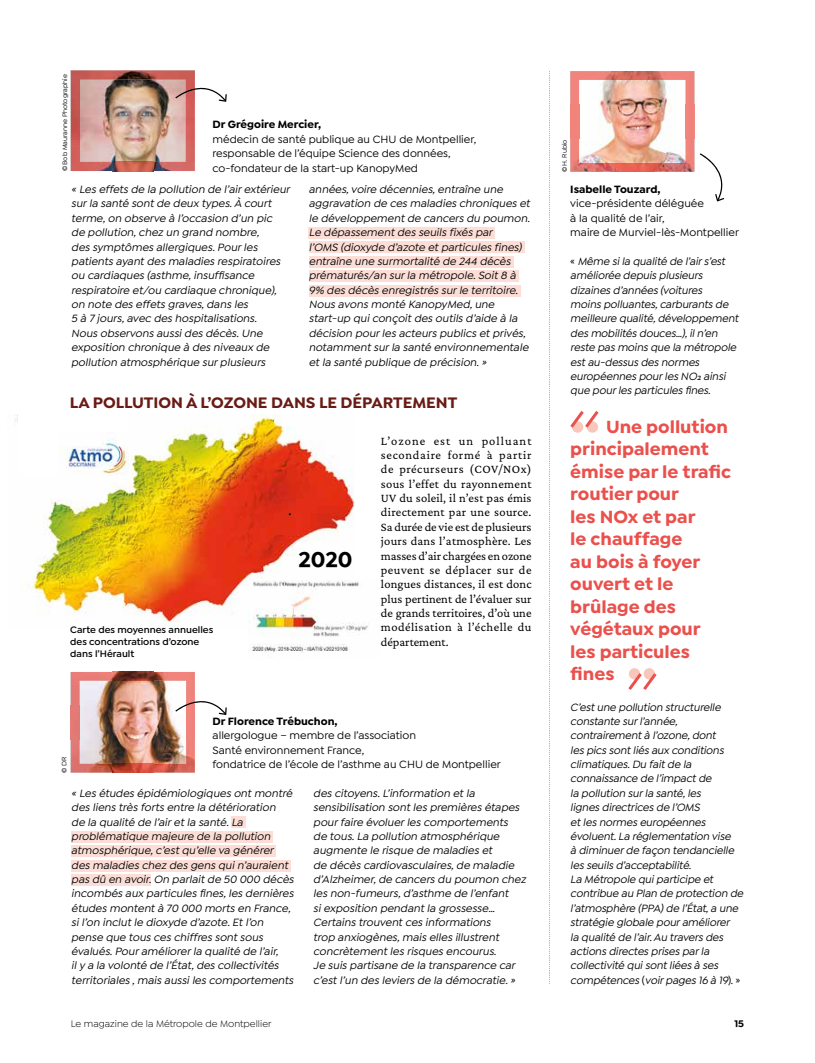
<style>
.page{position:relative;width:815px;height:1063px;background:#fff}
.page>*{position:absolute;margin:0;border:0;box-sizing:border-box;transform-origin:0 0}
.t1{font:700 22.5px "Isidora Sans";color:#000}
.t2{font:700 18.75px/22.5px "Isidora Sans";color:#ea504c}
.t3{font:700 16.25px "Isidora Sans";color:#691b15}
.t4{font:12.5px/14.4px "Crimson Pro";color:#000;text-align:justify}
.t5{font:italic 500 11.25px/14.4px "Isidora Sans";color:#000}
.t6{font:500 11.25px/14.4px "Isidora Sans";color:#000}
.t7{font:700 11.25px "Isidora Sans";color:#000}
.t8{font:600 10px/11.9px "Isidora Sans";color:#000}
.t9{font:10px "Isidora Sans";color:#000}
.t10{font:700 10px "Isidora Sans";color:#000}
.t11{font:500 6.88px "Isidora Sans";color:#000}
.s1{font-style:normal}
.s2{font-family:"Crimson Pro";font-weight:400}
</style>
<div class="page">
<img style="left:112px;top:104px;width:42px;height:58px">
<img style="left:80px;top:681px;width:106px;height:83px">
<img style="left:579px;top:80px;width:107px;height:83px">
<svg style="left:549px;top:71px;width:1px;height:913px"></svg>
<img style="left:570px;top:71px;width:42px;height:34px">
<img style="left:612px;top:71px;width:41px;height:9px">
<img style="left:653px;top:71px;width:41px;height:34px">
<img style="left:570px;top:138px;width:42px;height:34px">
<img style="left:612px;top:163px;width:41px;height:9px">
<img style="left:653px;top:138px;width:41px;height:34px">
<img style="left:71px;top:672px;width:41px;height:34px">
<img style="left:112px;top:672px;width:42px;height:9px">
<img style="left:154px;top:672px;width:41px;height:34px">
<img style="left:71px;top:739px;width:41px;height:34px">
<img style="left:112px;top:764px;width:42px;height:9px">
<img style="left:154px;top:739px;width:41px;height:34px">
<svg style="left:700px;top:153px;width:24px;height:49px"></svg>
<svg style="left:175px;top:701px;width:52px;height:14px"></svg>
<img style="left:71px;top:70px;width:124px;height:34px">
<img style="left:71px;top:104px;width:41px;height:67px">
<img style="left:154px;top:104px;width:41px;height:67px">
<img style="left:112px;top:162px;width:42px;height:9px">
<svg style="left:175px;top:87px;width:52px;height:15px"></svg>
<img style="left:8px;top:414px;width:346px;height:214px">
<div style="left:18px;top:404px;width:110px;height:73px;background:#fff"></div>
<img style="left:65px;top:439px;width:63px;height:36px">
<img style="left:248px;top:580px;width:121px;height:73px">
<div style="left:309px;top:227px;width:186px;height:12px;background:#fcded7"></div>
<div style="left:309px;top:242px;width:216px;height:11px;background:#fcded7"></div>
<div style="left:309px;top:256px;width:204px;height:11px;background:#fcded7"></div>
<div style="left:309px;top:271px;width:210px;height:11px;background:#fcded7"></div>
<div style="left:309px;top:285px;width:211px;height:11px;background:#fcded7"></div>
<div style="left:231px;top:817px;width:15px;height:11px;background:#fcded7"></div>
<div style="left:71px;top:831px;width:202px;height:11px;background:#fcded7"></div>
<div style="left:71px;top:846px;width:205px;height:11px;background:#fcded7"></div>
<div style="left:71px;top:860px;width:220px;height:11px;background:#fcded7"></div>
<div style="left:71px;top:874px;width:80px;height:12px;background:#fcded7"></div>
<div style="left:572px;top:421px;width:11px;height:12px;background:#f9c6bc;border-radius:50%"></div>
<div style="left:587px;top:421px;width:11px;height:12px;background:#f9c6bc;border-radius:50%"></div>
<svg style="left:570px;top:411px;width:29px;height:17px"></svg>
<div style="left:644px;top:668px;width:11px;height:11px;background:#f9c6bc;border-radius:50%"></div>
<div style="left:629px;top:668px;width:11px;height:11px;background:#f9c6bc;border-radius:50%"></div>
<svg style="left:628px;top:673px;width:29px;height:17px"></svg>
<p class="t11" style="left:61px;top:171px;width:99px;rotate:-90deg">©Bob Mauranne Photographie</p>
<p class="t7" style="left:213px;top:118px;width:110px">Dr Grégoire Mercier,</p>
<p class="t6" style="left:213px;top:132px;width:265px">médecin de santé publique au CHU de Montpellier, responsable de l’équipe Science des données, co-fondateur de la start-up KanopyMed</p>
<p class="t5" style="left:71px;top:182px;width:222px">« Les effets de la pollution de l’airextérieur surla santé sontde deux types.À court terme,on observe à l’occasion d’un pic de pollution,chez un grand nombre,<br>des symptômes allergiques.Pourles patients ayantdes maladies respiratoires ou cardiaques (asthme,insuffisance respiratoire et/ou cardiaque chronique), on note des effets graves,dans les<br>5 à 7 jours,avec des hospitalisations.<br>Nous observons aussides décès.Une exposition chronique à des niveaux de pollution atmosphérique surplusieurs</p>
<p class="t5" style="left:309px;top:182px;width:225px">années,voire décennies,entraîne une aggravation de ces maladies chroniques et le développementde cancers du poumon.<br>Le dépassementdes seuils fixés par<br>l’OMS (dioxyde d’azote etparticules fines) entraîne une surmortalité de 244 décès prématurés/an surla métropole.Soit8 à 9% des décès enregistrés surle territoire.<br>Nous avons monté KanopyMed,une start-up quiconçoitdes outils d’aide à la décision pourles acteurs publics etprivés, notammentsurla santé environnementale etla santé publique de précision.»</p>
<h3 class="t3" style="left:70px;top:393px;width:389px">LA POLLUTION À L’OZONE DANS LE DÉPARTEMENT</h3>
<p class="t8" style="left:70px;top:624px;width:145px">Carte des moyennes annuelles des concentrations d’ozone dans l’Hérault</p>
<h1 class="t1" style="left:298px;top:545px;width:56px">2020</h1>
<p class="t4" style="left:381px;top:433px;width:152px">L’ozone est un polluant secondaire formé à partir de précurseurs (COV/NOx) sous l’effet du rayonnement UV du soleil, il n’est pas émis directement par une source.<br>Sa durée de vie est de plusieurs jours dans l’atmosphère. Les masses d’air chargées en ozone peuvent se déplacer sur de longues distances, il est donc plus pertinent de l’évaluer sur de grands territoires, d’où une modélisation à l’échelle du département.</p>
<p class="t11" style="left:60px;top:773px;width:17px;rotate:-90deg">©DR</p>
<p class="t7" style="left:213px;top:714px;width:127px">Dr Florence Trébuchon,</p>
<p class="t6" style="left:213px;top:728px;width:290px">allergologue – membre de l’association<br>Santé environnement France,<br>fondatrice de l’école de l’asthme au CHU de Montpellier</p>
<p class="t5" style="left:71px;top:786px;width:226px">« Les études épidémiologiques ontmontré des liens très forts entre la détérioration de la qualité de l’airetla santé.La problématique majeure de la pollution atmosphérique,c’estqu’elle va générer des maladies chez des gens quin’auraient pas dû en avoir.On parlaitde 50 000 décès incombés aux particules fines,les dernières études montentà 70 000 morts en France, sil’on inclutle dioxyde d’azote.Etl’on pense que tous ces chiffres sontsous évalués.Pouraméliorerla qualité de l’air, ily a la volonté de l’État,des collectivités territoriales ,mais aussiles comportements</p>
<p class="t5" style="left:313px;top:786px;width:216px">des citoyens.L’information etla sensibilisation sontles premières étapes pourfaire évoluerles comportements de tous.La pollution atmosphérique augmente le risque de maladies et<br>de décès cardiovasculaires,de maladie d’Alzheimer,de cancers du poumon chez les non-fumeurs,d’asthme de l’enfant siexposition pendantla grossesse… Certains trouventces informations<br>trop anxiogènes,mais elles illustrent concrètementles risques encourus.<br>Je suis partisane de la transparence car c’estl’un des leviers de la démocratie.»</p>
<p class="t11" style="left:561px;top:172px;width:34px;rotate:-90deg">©H. Rubio</p>
<p class="t7" style="left:570px;top:182px;width:92px">Isabelle Touzard,</p>
<p class="t6" style="left:570px;top:197px;width:170px">vice-présidente déléguée<br>à la qualité de l’air,<br>maire de Murviel-lès-Montpellier</p>
<p class="t5" style="left:570px;top:254px;width:172px"><span class="s1">«</span> Même sila qualité de l’airs’est améliorée depuis plusieurs dizaines d’années (voitures<br>moins polluantes,carburants de meilleure qualité,développement des mobilités douces…),iln’en reste pas moins que la métropole estau-dessus des normes européennes pourles NO<span class="s2">2</span>ainsi que pourles particules fines.</p>
<h2 class="t2" style="left:570px;top:415px;width:162px;text-indent:36px">Une pollution principalement émise par le trafic routier pour<br>les NOx et par<br>le chauffage<br>au bois à foyer ouvert et le brûlage des végétaux pour<br>les particules fines</h2>
<p class="t5" style="left:570px;top:700px;width:177px">C’estune pollution structurelle constante surl’année, contrairementà l’ozone,dont<br>les pics sontliés aux conditions climatiques.Du faitde la connaissance de l’impactde<br>la pollution surla santé,les<br>lignes directrices de l’OMS<br>etles normes européennes évoluent.La réglementation vise<br>à diminuerde façon tendancielle les seuils d’acceptabilité.<br>La Métropole quiparticipe et contribue au Plan de protection de l’atmosphère (PPA)de l’État,a une stratégie globale pouraméliorer<br>la qualité de l’air.Au travers des actions directes prises parla collectivité quisontliées à ses compétences <span class="s1">(</span>voirpages 16 à 19<span class="s1">) . »</span></p>
<p class="t9" style="left:71px;top:1018px;width:202px">Le magazine de la Métropole de Montpellier</p>
<p class="t10" style="left:734px;top:1017px;width:11px">15</p>
</div>
